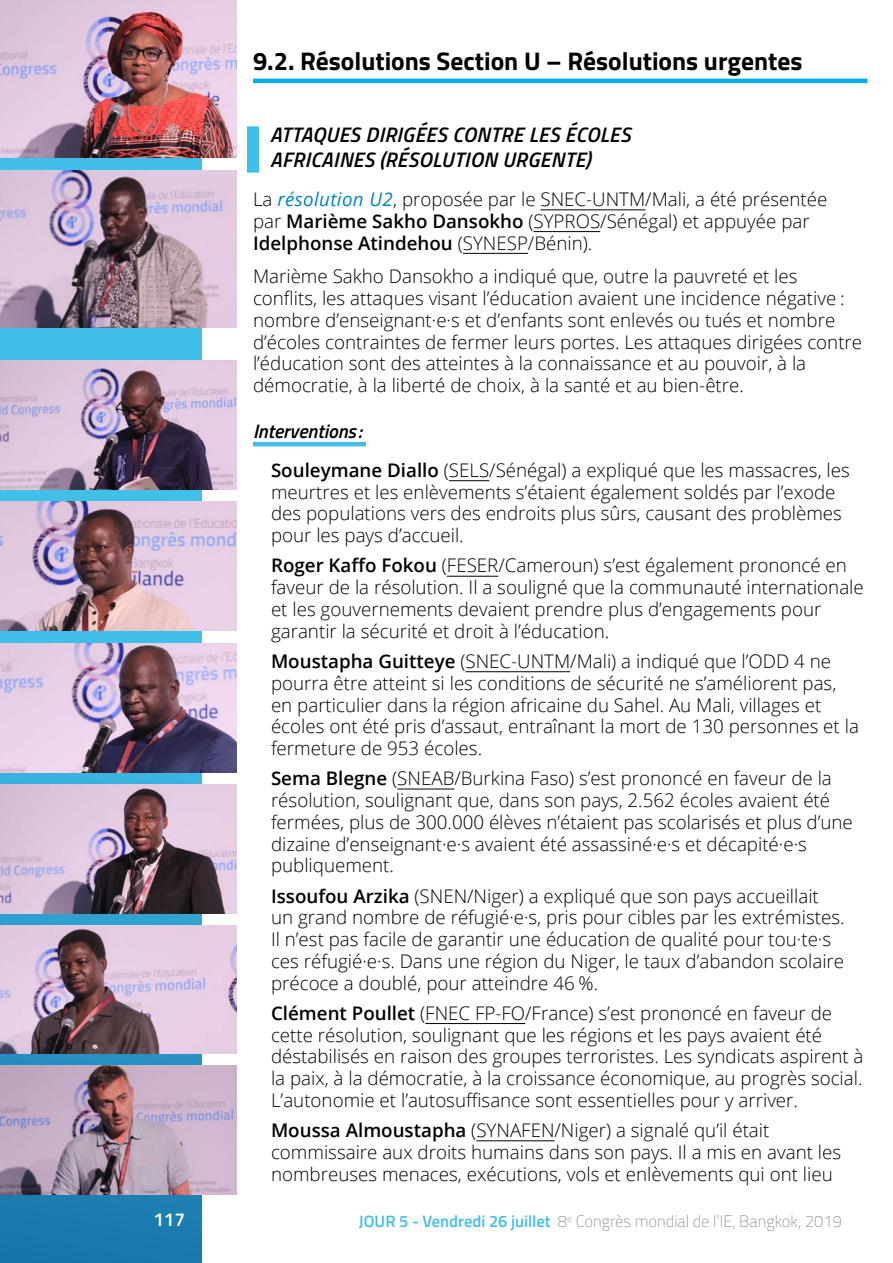
<style>
.page{position:relative;width:893px;height:1263px;background:#fff}
.page>*{position:absolute;margin:0;border:0;box-sizing:border-box;transform-origin:0 0}
.Heading_1_-_Agenda_I{font:700 25.5px "Titillium";color:#000}
.Heading_2__resolutio{font:italic 600 21px/25.2px "Titillium";letter-spacing:.02em;color:#000}
.Heading_3{font:italic 600 19.5px "Titillium";color:#000}
.Basic_Indent{font:300 18.75px/21.8px "Open Sans";color:#000}
.t1{font:600 18.75px "Titillium";color:#fff}
.t2{font:100 16.5px "Titillium";color:#808285}
.s1{font-weight:400;font-style:italic;color:#0083be}
.s2{font-weight:600}
.s3{font-weight:600;color:#40bfe8}
.s4{color:#72709e}
</style>
<div class="page">
<svg style="left:0;top:157px;width:202px;height:1106px;background:#349dc9"></svg>
<hr style="left:253px;top:79px;width:614px;height:4px;background:#00aeef">
<div style="left:247px;top:126px;width:12px;height:47px;background:#40bfe8"></div>
<hr style="left:540px;top:209px;width:105px;height:1px;background:#000">
<hr style="left:533px;top:231px;width:67px;height:1px;background:#000">
<hr style="left:463px;top:253px;width:65px;height:1px;background:#000">
<hr style="left:253px;top:442px;width:113px;height:4px;background:#40bfe8">
<hr style="left:449px;top:480px;width:40px;height:1px;background:#000">
<hr style="left:447px;top:576px;width:51px;height:1px;background:#000">
<hr style="left:465px;top:671px;width:105px;height:1px;background:#000">
<hr style="left:397px;top:788px;width:57px;height:1px;background:#000">
<hr style="left:425px;top:1023px;width:100px;height:1px;background:#000">
<hr style="left:476px;top:1140px;width:79px;height:1px;background:#000">
<img style="left:0;top:361px;width:236px;height:129px">
<img style="left:0;top:644px;width:236px;height:128px">
<img style="left:0;top:925px;width:236px;height:129px">
<img style="left:0;top:502px;width:236px;height:128px">
<img style="left:0;top:784px;width:236px;height:129px">
<img style="left:0;top:1066px;width:236px;height:129px">
<img style="left:0;top:0;width:236px;height:157px">
<img style="left:0;top:171px;width:236px;height:157px">
<p class="Heading_1_-_Agenda_I" style="left:253px;top:42px;width:551px">9.2. Résolutions Section U – Résolutions urgentes</p>
<p class="Heading_2__resolutio" style="left:270px;top:121px;width:362px">ATTAQUES DIRIGÉES CONTRE LES ÉCOLES<br>AFRICAINES (RÉSOLUTION URGENTE)</p>
<p class="Basic_Indent" style="left:253px;top:188px;width:576px">La <span class="s1">résolution U2</span>, proposée par le SNEC-UNTM/Mali, a été présentée par <span class="s2">Marième Sakho Dansokho</span> (SYPROS/Sénégal) et appuyée par<br><span class="s2">Idelphonse Atindehou</span> (SYNESP/Bénin).</p>
<p class="Basic_Indent" style="left:253px;top:265px;width:611px">Marième Sakho Dansokho a indiqué que, outre la pauvreté et les conflits, les attaques visant l’éducation avaient une incidence négative : nombre d’enseignant·e·s et d’enfants sont enlevés ou tués et nombre d’écoles contraintes de fermer leurs portes. Les attaques dirigées contre l’éducation sont des atteintes à la connaissance et au pouvoir, à la démocratie, à la liberté de choix, à la santé et au bien-être.</p>
<p class="Heading_3" style="left:253px;top:416px;width:110px">Interventions :</p>
<p class="Basic_Indent" style="left:271px;top:459px;width:580px"><span class="s2">Souleymane Diallo</span> (SELS/Sénégal) a expliqué que les massacres, les meurtres et les enlèvements s’étaient également soldés par l’exode des populations vers des endroits plus sûrs, causant des problèmes pour les pays d’accueil.</p>
<p class="Basic_Indent" style="left:271px;top:554px;width:594px"><span class="s2">Roger Kaffo Fokou</span> (FESER/Cameroun) s’est également prononcé en faveur de la résolution. Il a souligné que la communauté internationale et les gouvernements devaient prendre plus d’engagements pour garantir la sécurité et droit à l’éducation.</p>
<p class="Basic_Indent" style="left:271px;top:650px;width:589px"><span class="s2">Moustapha Guitteye</span> (SNEC-UNTM/Mali) a indiqué que l’ODD 4 ne pourra être atteint si les conditions de sécurité ne s’améliorent pas, en particulier dans la région africaine du Sahel. Au Mali, villages et écoles ont été pris d’assaut, entraînant la mort de 130 personnes et la fermeture de 953 écoles.</p>
<p class="Basic_Indent" style="left:271px;top:767px;width:583px"><span class="s2">Sema Blegne</span> (SNEAB/Burkina Faso) s’est prononcé en faveur de la résolution, soulignant que, dans son pays, 2.562 écoles avaient été fermées, plus de 300.000 élèves n’étaient pas scolarisés et plus d’une dizaine d’enseignant·e·s avaient été assassiné·e·s et décapité·e·s publiquement.</p>
<p class="Basic_Indent" style="left:271px;top:884px;width:575px"><span class="s2">Issoufou Arzika</span> (SNEN/Niger) a expliqué que son pays accueillait un grand nombre de réfugié·e·s, pris pour cibles par les extrémistes.<br>Il n’est pas facile de garantir une éducation de qualité pour tou·te·s ces réfugié·e·s. Dans une région du Niger, le taux d’abandon scolaire précoce a doublé, pour atteindre 46 %.</p>
<p class="Basic_Indent" style="left:271px;top:1001px;width:594px"><span class="s2">Clément Poullet</span> (FNEC FP-FO/France) s’est prononcé en faveur de cette résolution, soulignant que les régions et les pays avaient été déstabilisés en raison des groupes terroristes. Les syndicats aspirent à la paix, à la démocratie, à la croissance économique, au progrès social.<br>L’autonomie et l’autosuffisance sont essentielles pour y arriver.</p>
<p class="Basic_Indent" style="left:271px;top:1119px;width:572px"><span class="s2">Moussa Almoustapha</span> (SYNAFEN/Niger) a signalé qu’il était commissaire aux droits humains dans son pays. Il a mis en avant les nombreuses menaces, exécutions, vols et enlèvements qui ont lieu</p>
<p class="t1" style="left:153px;top:1205px;width:33px">117</p>
<p class="t2" style="left:359px;top:1210px;width:485px"><span class="s3">JOUR 5 - Vendredi 26 juillet</span> 8<sup>e</sup> Congrès mondial de l’IE<span class="s4">,</span> Bangkok, 2019</p>
</div>
